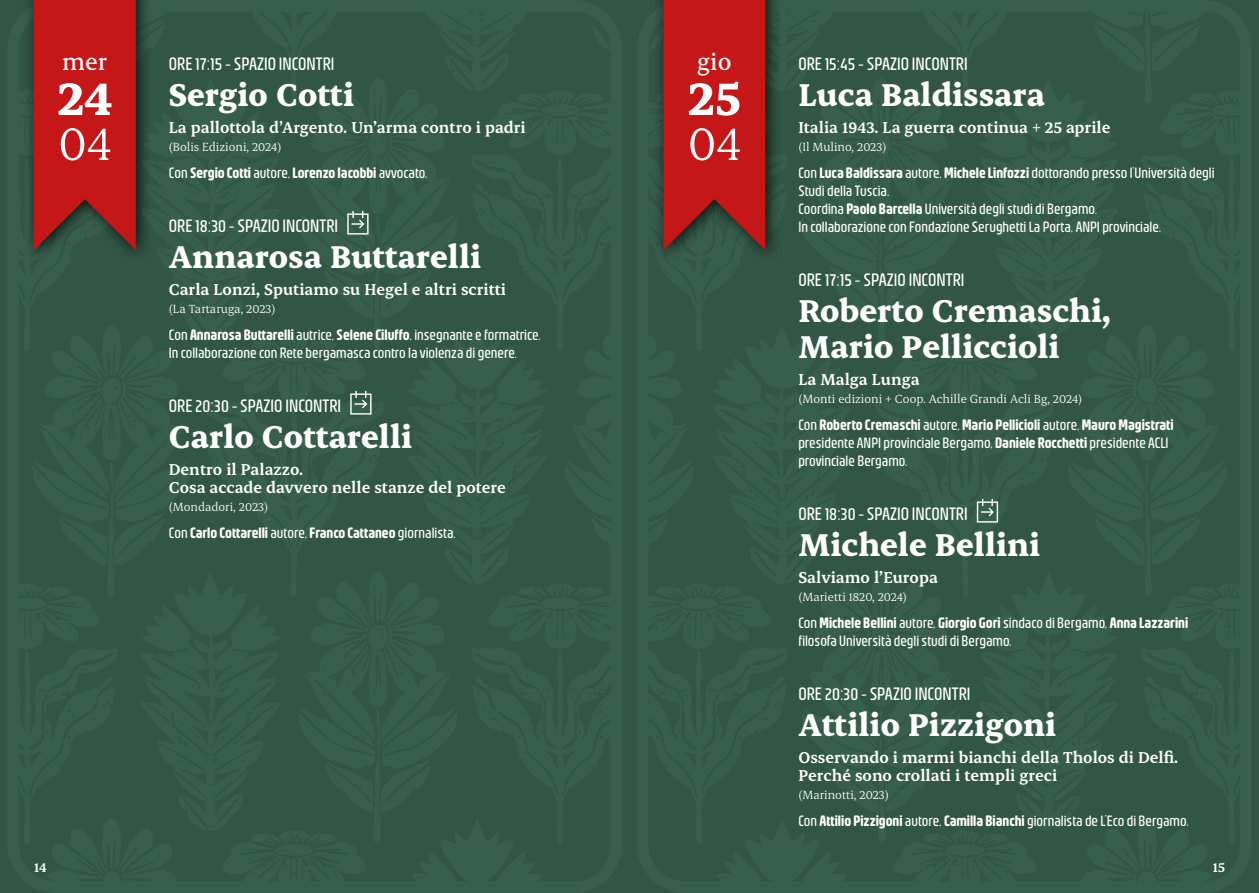
<style>
.page{position:relative;width:1259px;height:893px;background:#fff}
.page>*{position:absolute;margin:0;border:0;box-sizing:border-box;transform-origin:0 0}
.t1{font:700 54px "Erode";color:#fff}
.t2{font:54px "Erode";color:#fff}
.t3{font:700 36px/36px "Erode";color:#fff}
.t4{font:500 27px "Erode";color:#fff}
.t5{font:600 18px/18px "Erode";color:#fff}
.t6{font:18px "Bevellier";color:#fff}
.t7{font:15px/18px "Bevellier";color:#fff}
.t8{font:600 15px "Bevellier";color:#fff}
.t9{font:600 15px "Erode";color:#fff}
.t10{font:13.5px "Erode";color:#fff}
.s1{font-weight:400}
.s2{font-weight:600}
</style>
<div class="page">
<div style="left:0;top:0;width:629px;height:893px;background:#325646"></div>
<div style="left:629px;top:0;width:630px;height:893px;background:#325646"></div>
<div style="left:23px;top:0;width:130px;height:265px;background:#000;opacity:.75"></div>
<svg style="left:659px;top:0;width:340px;height:523px"></svg>
<svg style="left:32px;top:0;width:340px;height:415px"></svg>
<h3 class="t4" style="left:62px;top:46px;width:47px">mer</h3>
<h1 class="t1" style="left:57px;top:65px;width:56px">24</h1>
<h1 class="t2" style="left:58px;top:112px;width:55px">04</h1>
<h3 class="t4" style="left:697px;top:46px;width:36px">gio</h3>
<p class="t6" style="left:169px;top:53px;width:167px">ORE 17:15 - SPAZIO INCONTRI</p>
<p class="t6" style="left:798px;top:53px;width:171px">ORE 15:45 - SPAZIO INCONTRI</p>
<h2 class="t3" style="left:169px;top:75px;width:187px">Sergio Cotti</h2>
<h2 class="t3" style="left:798px;top:75px;width:248px">Luca Baldissara</h2>
<h1 class="t1" style="left:688px;top:65px;width:54px">25</h1>
<h1 class="t2" style="left:688px;top:112px;width:55px">04</h1>
<p class="t5" style="left:169px;top:118px;width:358px">La pallottola d’Argento. Un’arma contro i padri</p>
<p class="t5" style="left:798px;top:118px;width:313px">Italia 1943. La guerra continua + 25 aprile</p>
<p class="t10" style="left:169px;top:139px;width:114px">(Bolis Edizioni, 2024)</p>
<p class="t10" style="left:798px;top:139px;width:90px">(Il Mulino, 2023)</p>
<p class="t8" style="left:169px;top:164px;width:260px"><span class="s1">Con</span> Sergio Cotti <span class="s1">autore,</span> Lorenzo Iacobbi <span class="s1">avvocato.</span></p>
<p class="t7" style="left:798px;top:164px;width:418px">Con <span class="s2">Luca Baldissara</span> autore, <span class="s2">Michele Linfozzi</span> dottorando presso l’Università degli Studi della Tuscia.<br>Coordina <span class="s2">Paolo Barcella</span> Università degli studi di Bergamo.<br>In collaborazione con Fondazione Serughetti La Porta, ANPI provinciale.</p>
<p class="t6" style="left:169px;top:215px;width:171px">ORE 18:30 - SPAZIO INCONTRI</p>
<h2 class="t3" style="left:169px;top:237px;width:314px">Annarosa Buttarelli</h2>
<p class="t5" style="left:169px;top:280px;width:339px">Carla Lonzi, Sputiamo su Hegel e altri scritti</p>
<p class="t10" style="left:169px;top:301px;width:108px">(La Tartaruga, 2023)</p>
<p class="t7" style="left:169px;top:326px;width:373px">Con <span class="s2">Annarosa Buttarelli</span> autrice, <span class="s2">Selene Ciluffo</span>, insegnante e formatrice.<br>In collaborazione con Rete bergamasca contro la violenza di genere.</p>
<p class="t6" style="left:169px;top:395px;width:174px">ORE 20:30 - SPAZIO INCONTRI</p>
<h2 class="t3" style="left:169px;top:417px;width:245px">Carlo Cottarelli</h2>
<p class="t5" style="left:169px;top:460px;width:338px">Dentro il Palazzo.<br>Cosa accade davvero nelle stanze del potere</p>
<p class="t10" style="left:169px;top:499px;width:101px">(Mondadori, 2023)</p>
<p class="t8" style="left:169px;top:524px;width:289px"><span class="s1">Con</span> Carlo Cottarelli <span class="s1">autore,</span> Franco Cattaneo <span class="s1">giornalista.</span></p>
<p class="t6" style="left:798px;top:269px;width:168px">ORE 17:15 - SPAZIO INCONTRI</p>
<h2 class="t3" style="left:798px;top:291px;width:314px">Roberto Cremaschi,<br>Mario Pelliccioli</h2>
<p class="t5" style="left:798px;top:370px;width:123px">La Malga Lunga</p>
<p class="t10" style="left:798px;top:391px;width:285px">(Monti edizioni + Coop. Achille Grandi Acli Bg, 2024)</p>
<p class="t7" style="left:798px;top:416px;width:377px">Con <span class="s2">Roberto Cremaschi</span> autore, <span class="s2">Mario Pellicioli</span> autore, <span class="s2">Mauro Magistrati </span>presidente ANPI provinciale Bergamo, <span class="s2">Daniele Rocchetti</span> presidente ACLI provinciale Bergamo.</p>
<p class="t6" style="left:798px;top:503px;width:171px">ORE 18:30 - SPAZIO INCONTRI</p>
<h2 class="t3" style="left:798px;top:525px;width:243px">Michele Bellini</h2>
<p class="t5" style="left:798px;top:568px;width:141px">Salviamo l’Europa</p>
<p class="t10" style="left:798px;top:589px;width:110px">(Marietti 1820, 2024)</p>
<p class="t7" style="left:798px;top:614px;width:391px">Con <span class="s2">Michele Bellini</span> autore, <span class="s2">Giorgio Gori</span> sindaco di Bergamo, <span class="s2">Anna Lazzarini </span>filosofa Università degli studi di Bergamo.</p>
<p class="t6" style="left:798px;top:683px;width:174px">ORE 20:30 - SPAZIO INCONTRI</p>
<h2 class="t3" style="left:798px;top:705px;width:259px">Attilio Pizzigoni</h2>
<p class="t5" style="left:798px;top:748px;width:381px">Osservando i marmi bianchi della Tholos di Delfi.<br>Perché sono crollati i templi greci</p>
<p class="t10" style="left:798px;top:787px;width:92px">(Marinotti, 2023)</p>
<p class="t7" style="left:798px;top:812px;width:392px">Con <span class="s2">Attilio Pizzigoni</span> autore, <span class="s2">Camilla Bianchi</span> giornalista de L’Eco di Bergamo.</p>
<p class="t9" style="left:34px;top:858px;width:14px">14</p>
<p class="t9" style="left:1212px;top:858px;width:14px">15</p>
</div>
